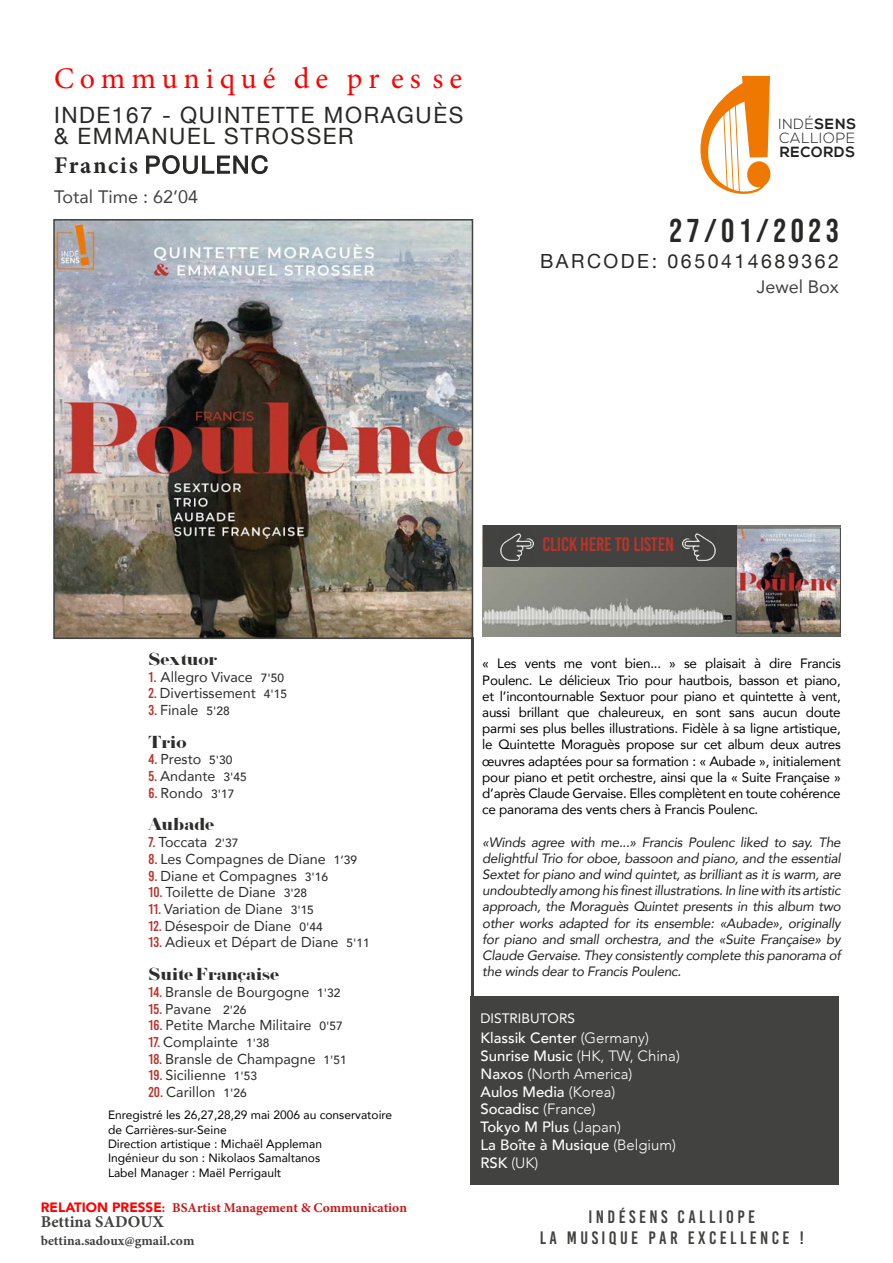
<style>
.page{position:relative;width:893px;height:1263px;background:#fff}
.page>*{position:absolute;margin:0;border:0;box-sizing:border-box;transform-origin:0 0}
.t1{font:33px "Bebas Neue";letter-spacing:.13em;color:#282827}
.t2{font:30px "Minion Pro";letter-spacing:.195em;color:#f00}
.t3{font:700 24px "Minion Pro";letter-spacing:.07em;color:#282827}
.t4{font:22.5px/21px "Helvetica Neue";letter-spacing:.07em;color:#282827}
.t5{font:19.5px "Helvetica Neue";letter-spacing:.13em;color:#282827}
.t6{font:19.5px "Bebas Kai";letter-spacing:-.01em;color:#be332a}
.t7{font:18px/21.6px "Bebas Kai";letter-spacing:.19em;color:#424241;text-align:center}
.t8{font:18px "Avenir";color:#424241}
.t9{font:700 16.5px "Minion Pro";color:#424241}
.t10{font:15.6px "Herbert";color:#2d2d2c}
.t11{font:500 14.85px/17.9px "Avenir";color:#fff}
.t12{font:300 14.7px/14.1px "Nexa";letter-spacing:.05em;color:#212121}
.t13{font:700 14.7px "Nexa";letter-spacing:.05em;color:#212121}
.t14{font:14.4px "Avenir";color:#2d2d2c}
.t15{font:13.65px "Avenir";color:#fff}
.t16{font:13.5px/16.2px "Avenir";letter-spacing:-.02em;color:#000;text-align:justify}
.t17{font:italic 13.5px/16.2px "Avenir";letter-spacing:-.02em;color:#212121;text-align:justify}
.t18{font:700 13.5px "Minion Pro";color:#cd1719}
.t19{font:700 13.5px "Minion Pro";color:#424241}
.t20{font:12px/14.4px "Avenir";color:#000}
.s1{font-family:"Helvetica Neue";font-weight:400}
.s2{font-weight:700}
.s3{font-family:"Bebas Kai";color:#be332a}
.s4{font-weight:500;font-size:12px}
.s5{font-family:"Avenir";font-weight:900;color:#f00}
.s6{color:#f00}
.s7{font-weight:300}
</style>
<div class="page">
<svg style="left:700px;top:76px;width:71px;height:118px"></svg>
<img style="left:56px;top:222px;width:414px;height:414px">
<div style="left:53px;top:219px;width:420px;height:420px;border:2px solid #424241"></div>
<div style="left:471px;top:996px;width:368px;height:188px;background:#424241"></div>
<hr style="left:471px;top:637px;width:3px;height:360px;background:#424241">
<img style="left:482px;top:525px;width:359px;height:111px">
<img style="left:738px;top:529px;width:101px;height:102px">
<div style="left:736px;top:527px;width:105px;height:106px;border:1px solid #424241"></div>
<div style="left:483px;top:525px;width:253px;height:42px;background:#424241"></div>
<img style="left:683px;top:533px;width:32px;height:28px">
<img style="left:500px;top:533px;width:33px;height:28px">
<h2 class="t2" style="left:54px;top:58px;width:410px">Communiqué de pr es se</h2>
<h3 class="t4" style="left:54px;top:106px;width:411px">INDE167 - QUINTETTE MORAGUÈS &amp; EMMANUEL STROSSER</h3>
<h3 class="t3" style="left:54px;top:149px;width:216px">Francis <span class="s1">POULENC</span></h3>
<h3 class="t8" style="left:54px;top:182px;width:146px">Total Time : 62’04</h3>
<p class="t12" style="left:779px;top:118px;width:79px">INDÉ<span class="s2">SENS<br></span>CALLIOPE</p>
<p class="t13" style="left:780px;top:144px;width:77px">RECORDS</p>
<h1 class="t1" style="left:669px;top:212px;width:171px">27/01/2023</h1>
<h3 class="t5" style="left:540px;top:247px;width:300px">BARCODE: 0650414689362</h3>
<h3 class="t8" style="left:757px;top:273px;width:84px">Jewel Box</h3>
<p class="t10" style="left:148px;top:648px;width:70px">Sextuor</p>
<p class="t14" style="left:148px;top:665px;width:137px"><span class="s3">1.</span> Allegro Vivace <span class="s4">7'50</span></p>
<p class="t14" style="left:148px;top:682px;width:140px"><span class="s3">2.</span> Divertissement <span class="s4">4'15</span></p>
<p class="t14" style="left:148px;top:698px;width:83px"><span class="s3">3.</span> Finale <span class="s4">5'28</span></p>
<p class="t10" style="left:148px;top:731px;width:39px">Trio</p>
<p class="t14" style="left:148px;top:748px;width:86px"><span class="s3">4.</span> Presto <span class="s4">5'30</span></p>
<p class="t14" style="left:148px;top:764px;width:100px"><span class="s3">5.</span> Andante <span class="s4">3'45</span></p>
<p class="t14" style="left:148px;top:781px;width:87px"><span class="s3">6.</span> Rondo <span class="s4">3'17</span></p>
<p class="t10" style="left:148px;top:814px;width:68px">Aubade</p>
<p class="t14" style="left:148px;top:830px;width:92px"><span class="s3">7.</span> Toccata <span class="s4">2'37</span></p>
<p class="t14" style="left:148px;top:847px;width:210px"><span class="s3">8.</span> Les Compagnes de Diane <span class="s4">1’39</span></p>
<p class="t14" style="left:148px;top:864px;width:181px"><span class="s3">9.</span> Diane et Compagnes <span class="s4">3'16</span></p>
<p class="t14" style="left:148px;top:881px;width:160px"><span class="s3">10.</span> Toilette de Diane <span class="s4">3'28</span></p>
<p class="t14" style="left:148px;top:897px;width:167px"><span class="s3">11.</span> Variation de Diane <span class="s4">3'15</span></p>
<p class="t14" style="left:148px;top:914px;width:176px"><span class="s3">12.</span> Désespoir de Diane <span class="s4">0'44</span></p>
<p class="t14" style="left:148px;top:931px;width:223px"><span class="s3">13.</span> Adieux et Départ de Diane <span class="s4">5'11</span></p>
<p class="t10" style="left:148px;top:964px;width:133px">Suite Française</p>
<p class="t14" style="left:148px;top:980px;width:194px"><span class="s3">14.</span> Bransle de Bourgogne <span class="s4">1'32</span></p>
<p class="t14" style="left:148px;top:997px;width:100px"><span class="s3">15.</span> Pavane <span class="s4">2'26</span></p>
<p class="t14" style="left:148px;top:1014px;width:196px"><span class="s3">16.</span> Petite Marche Militaire <span class="s4">0'57</span></p>
<p class="t14" style="left:148px;top:1030px;width:122px"><span class="s3">17.</span> Complainte <span class="s4">1'38</span></p>
<p class="t14" style="left:148px;top:1047px;width:200px"><span class="s3">18.</span> Bransle de Champagne <span class="s4">1'51</span></p>
<p class="t14" style="left:148px;top:1064px;width:110px"><span class="s3">19.</span> Sicilienne <span class="s4">1'53</span></p>
<p class="t14" style="left:148px;top:1081px;width:100px"><span class="s3">20.</span> Carillon <span class="s4">1'26</span></p>
<p class="t20" style="left:108px;top:1107px;width:286px">Enregistré les 26,27,28,29 mai 2006 au conservatoire de Carrières-sur-Seine<br>Direction artistique : Michaël Appleman<br>Ingénieur du son : Nikolaos Samaltanos<br>Label Manager : Maël Perrigault</p>
<p class="t18" style="left:41px;top:1198px;width:368px"><span class="s5">RELATION PRESSE</span><span class="s6">:</span> BSArtist Management &amp; Communication</p>
<p class="t9" style="left:41px;top:1210px;width:125px">Bettina SADOUX</p>
<p class="t19" style="left:41px;top:1231px;width:155px">bettina.sadoux@gmail.com</p>
<h3 class="t6" style="left:543px;top:534px;width:133px">CLICK HERE TO LISTEN</h3>
<p class="t16" style="left:482px;top:655px;width:360px">« Les vents me vont bien... » se plaisait à dire Francis Poulenc. Le délicieux Trio pour hautbois, basson et piano, et l’incontournable Sextuor pour piano et quintette à vent, aussi brillant que chaleureux, en sont sans aucun doute parmi ses plus belles illustrations. Fidèle à sa ligne artistique, le Quintette Moraguès propose sur cet album deux autres œuvres adaptées pour sa formation : « Aubade », initialement pour piano et petit orchestre, ainsi que la « Suite Française » d’après Claude Gervaise. Elles complètent en toute cohérence ce panorama des vents chers à Francis Poulenc.</p>
<p class="t17" style="left:482px;top:834px;width:360px">«Winds agree with me...» Francis Poulenc liked to say. The delightful Trio for oboe, bassoon and piano, and the essential Sextet for piano and wind quintet, as brilliant as it is warm, are undoubtedly among his finest illustrations. In line with its artistic approach, the Moraguès Quintet presents in this album two other works adapted for its ensemble: «Aubade», originally for piano and small orchestra, and the «Suite Française» by Claude Gervaise. They consistently complete this panorama of the winds dear to Francis Poulenc.</p>
<p class="t15" style="left:480px;top:1007px;width:96px">DISTRIBUTORS</p>
<p class="t11" style="left:480px;top:1028px;width:201px">Klassik Center <span class="s7">(Germany)<br></span>Sunrise Music <span class="s7">(HK, TW, China)<br></span>Naxos <span class="s7">(North America)<br></span>Aulos Media <span class="s7">(Korea)<br></span>Socadisc <span class="s7">(France)<br></span>Tokyo M Plus <span class="s7">(Japan)<br></span>La Boîte à Musique <span class="s7">(Belgium)<br></span>RSK <span class="s7">(UK)</span></p>
<h3 class="t7" style="left:540px;top:1205px;width:266px">INDÉSENS CALLIOPE<br>LA MUSIQUE PAR EXCELLENCE !</h3>
</div>
